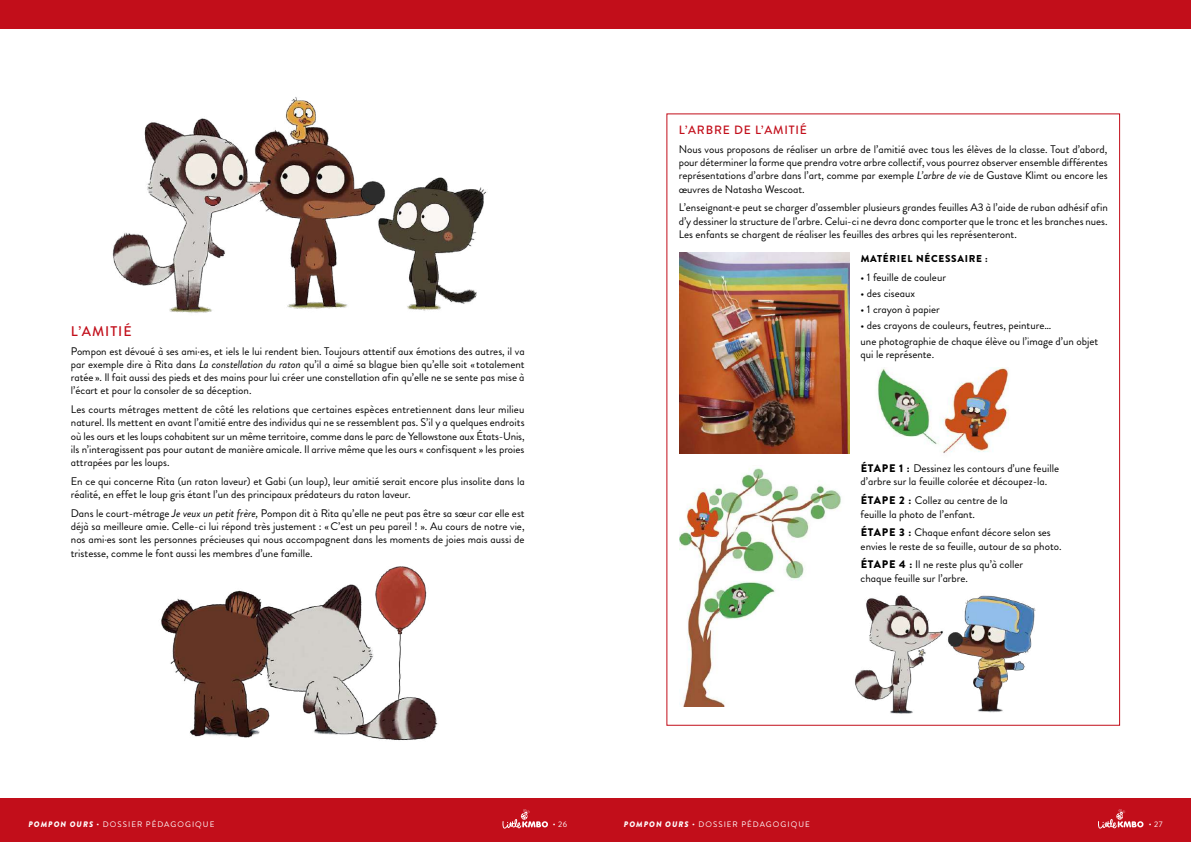
<style>
.page{position:relative;width:1191px;height:842px;background:#fff}
.page>*{position:absolute;margin:0;border:0;box-sizing:border-box;transform-origin:0 0}
.t1{font:500 14px "Brandon Grotesque";letter-spacing:.07em;color:#c20e1a}
.t2{font:500 12px "Brandon Grotesque";letter-spacing:.07em;color:#c20e1a}
.t3{font:11px/13.2px "Brandon Grotesque";color:#000}
.t4{font:900 10px "Brandon Grotesque";letter-spacing:.07em;color:#000}
.t5{font:8px "Brandon Grotesque";letter-spacing:.13em;color:#fff}
.s1{font-style:italic}
.s2{font-weight:900}
.s3{font-weight:900;font-style:italic}
</style>
<div class="page">
<div style="left:0;top:798px;width:1191px;height:44px;background:#c20e1a"></div>
<svg style="left:502px;top:809px;width:46px;height:19px"></svg>
<div style="left:0;top:0;width:1191px;height:28px;background:#c20e1a"></div>
<svg style="left:1098px;top:809px;width:45px;height:19px"></svg>
<img style="left:877px;top:367px;width:132px;height:86px">
<img style="left:679px;top:252px;width:170px;height:202px">
<img style="left:679px;top:468px;width:162px;height:238px">
<img style="left:855px;top:595px;width:181px;height:119px">
<img style="left:112px;top:97px;width:375px;height:216px">
<img style="left:379px;top:566px;width:44px;height:15px">
<img style="left:161px;top:581px;width:277px;height:160px">
<p class="t1" style="left:71px;top:321px;width:62px">L’AMITIÉ</p>
<p class="t3" style="left:71px;top:344px;width:455px;text-align:justify">Pompon est dévoué à ses ami·es, et iels le lui rendent bien. Toujours attentif aux émotions des autres, il va par exemple dire à Rita dans <span class="s1">La constellation du raton</span> qu’il a aimé sa blague bien qu’elle soit « totalement ratée ». Il fait aussi des pieds et des mains pour lui créer une constellation afin qu’elle ne se sente pas mise à l’écart et pour la consoler de sa déception.</p>
<p class="t3" style="left:71px;top:403px;width:455px;text-align:justify">Les courts métrages mettent de côté les relations que certaines espèces entretiennent dans leur milieu naturel. Ils mettent en avant l’amitié entre des individus qui ne se ressemblent pas. S’il y a quelques endroits où les ours et les loups cohabitent sur un même territoire, comme dans le parc de Yellowstone aux États-Unis, ils n’interagissent pas pour autant de manière amicale. Il arrive même que les ours « confisquent » les proies attrapées par les loups.</p>
<p class="t3" style="left:71px;top:475px;width:455px">En ce qui concerne Rita (un raton laveur) et Gabi (un loup), leur amitié serait encore plus insolite dans la réalité, en effet le loup gris étant l’un des principaux prédateurs du raton laveur.</p>
<p class="t3" style="left:71px;top:507px;width:455px;text-align:justify">Dans le court-métrage <span class="s1">Je veux un petit frère,</span> Pompon dit à Rita qu’elle ne peut pas être sa sœur car elle est déjà sa meilleure amie. Celle-ci lui répond très justement : «C’est un peu pareil ! ». Au cours de notre vie, nos ami·es sont les personnes précieuses qui nous accompagnent dans les moments de joies mais aussi de tristesse, comme le font aussi les membres d’une famille.</p>
<p class="t2" style="left:679px;top:122px;width:130px">L’ARBRE DE L’AMITIÉ</p>
<p class="t3" style="left:678px;top:143px;width:430px;text-align:justify">Nous vous proposons de réaliser un arbre de l’amitié avec tous les élèves de la classe. Tout d’abord, pour déterminer la forme que prendra votre arbre collectif, vous pourrez observer ensemble différentes représentations d’arbre dans l’art, comme par exemple <span class="s1">L’arbre de vi</span>e de Gustave Klimt ou encore les œuvres de Natasha Wescoat.</p>
<p class="t3" style="left:678px;top:201px;width:430px;text-align:justify">L’enseignant·e peut se charger d’assembler plusieurs grandes feuilles A3 à l’aide de ruban adhésif afin d’y dessiner la structure de l’arbre. Celui-ci ne devra donc comporter que le tronc et les branches nues.<br>Les enfants se chargent de réaliser les feuilles des arbres qui les représenteront.</p>
<p class="t4" style="left:860px;top:251px;width:129px">MATÉRIEL NÉCESSAIRE :</p>
<p class="t3" style="left:860px;top:271px;width:87px">• 1 feuille de couleur</p>
<p class="t3" style="left:860px;top:287px;width:56px">• des ciseaux</p>
<p class="t3" style="left:860px;top:303px;width:81px">• 1 crayon à papier</p>
<p class="t3" style="left:860px;top:317px;width:239px;line-height:16px">• des crayons de couleurs, feutres, peinture…<br>une photographie de chaque élève ou l’image d’un objet</p>
<p class="t3" style="left:860px;top:348px;width:75px">qui le représente.</p>
<p class="t3" style="left:860px;top:462px;width:200px"><span class="s2">ÉTAPE 1 :</span> Dessinez les contours d’une feuille d’arbre sur la feuille colorée et découpez-la.</p>
<p class="t3" style="left:860px;top:494px;width:149px"><span class="s2">ÉTAPE 2 :</span> Collez au centre de la feuille la photo de l’enfant.</p>
<p class="t3" style="left:860px;top:526px;width:202px"><span class="s2">ÉTAPE 3 :</span> Chaque enfant décore selon ses envies le reste de sa feuille, autour de sa photo.</p>
<p class="t3" style="left:860px;top:558px;width:164px"><span class="s2">ÉTAPE 4 :</span> Il ne reste plus qu’à coller chaque feuille sur l’arbre.</p>
<p class="t5" style="left:28px;top:819px;width:188px"><span class="s3">POMPON OURS</span> • DOSSIER PÉDAGOGIQUE</p>
<p class="t5" style="left:553px;top:819px;width:16px">• 26</p>
<p class="t5" style="left:624px;top:819px;width:188px"><span class="s3">POMPON OURS</span> • DOSSIER PÉDAGOGIQUE</p>
<p class="t5" style="left:1148px;top:819px;width:15px">• 27</p>
</div>
